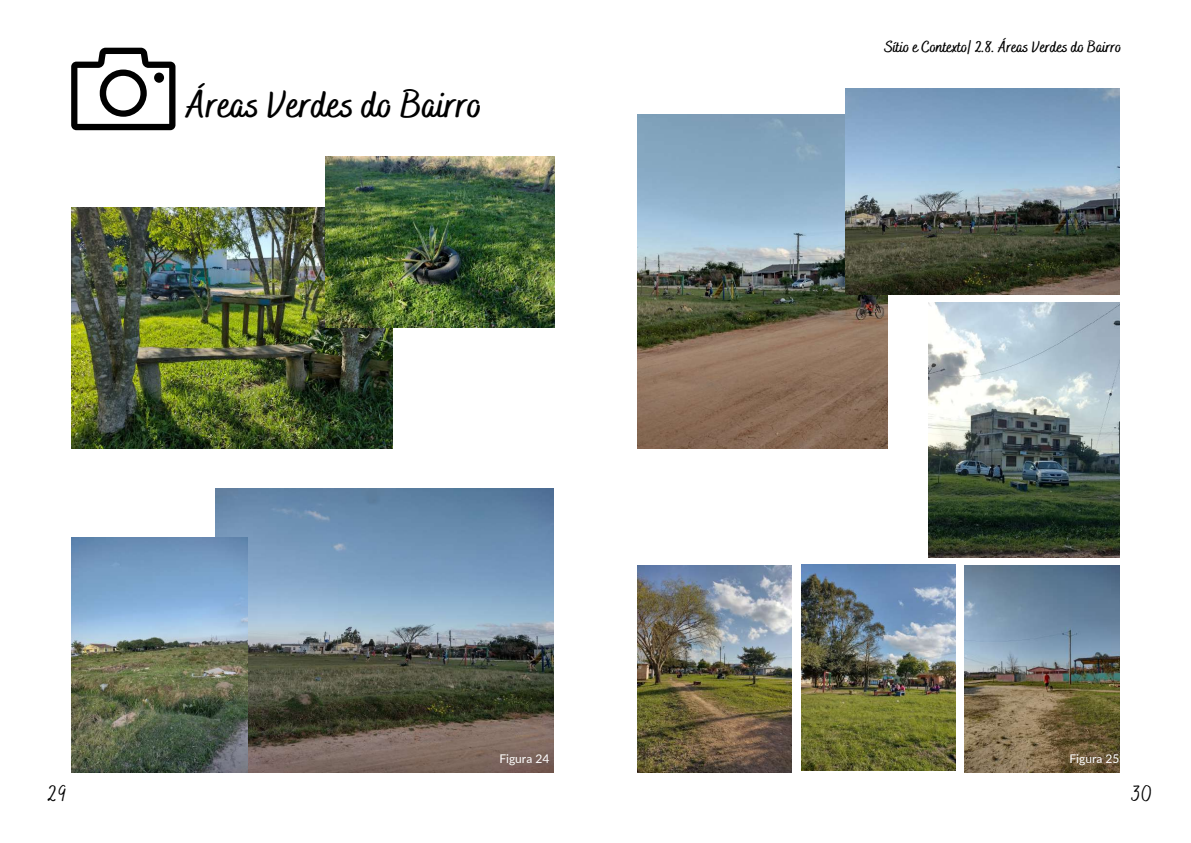
<style>
.page{position:relative;width:1191px;height:843px;background:#fff}
.page>*{position:absolute;margin:0;border:0;box-sizing:border-box;transform-origin:0 0}
.t1{font:700 38.4px "Bakerie Smooth";color:#000}
.t2{font:23px "Bakerie Smooth";color:#000}
.t3{font:700 16px "Bakerie Smooth";color:#000}
.t4{font:12px "Lato";color:#fff}
</style>
<div class="page">
<img style="left:637px;top:114px;width:250px;height:334px">
<img style="left:637px;top:565px;width:154px;height:206px">
<img style="left:928px;top:302px;width:191px;height:255px">
<img style="left:801px;top:564px;width:154px;height:206px">
<img style="left:964px;top:565px;width:155px;height:206px">
<img style="left:844px;top:89px;width:275px;height:205px">
<img style="left:71px;top:207px;width:321px;height:241px">
<img style="left:326px;top:156px;width:228px;height:171px">
<img style="left:215px;top:488px;width:339px;height:283px">
<img style="left:71px;top:537px;width:176px;height:235px">
<svg style="left:71px;top:48px;width:104px;height:82px"></svg>
<h1 class="t1" style="left:187px;top:82px;width:297px">Áreas Verdes do Bairro</h1>
<p class="t3" style="left:884px;top:37px;width:238px">Sítio e Contexto| 2.8. Áreas Verdes do Bairro</p>
<h2 class="t2" style="left:47px;top:779px;width:21px">29</h2>
<p class="t4" style="left:499px;top:750px;width:51px">Figura 24</p>
<p class="t4" style="left:1069px;top:750px;width:51px">Figura 25</p>
<h2 class="t2" style="left:1131px;top:779px;width:23px">30</h2>
</div>
